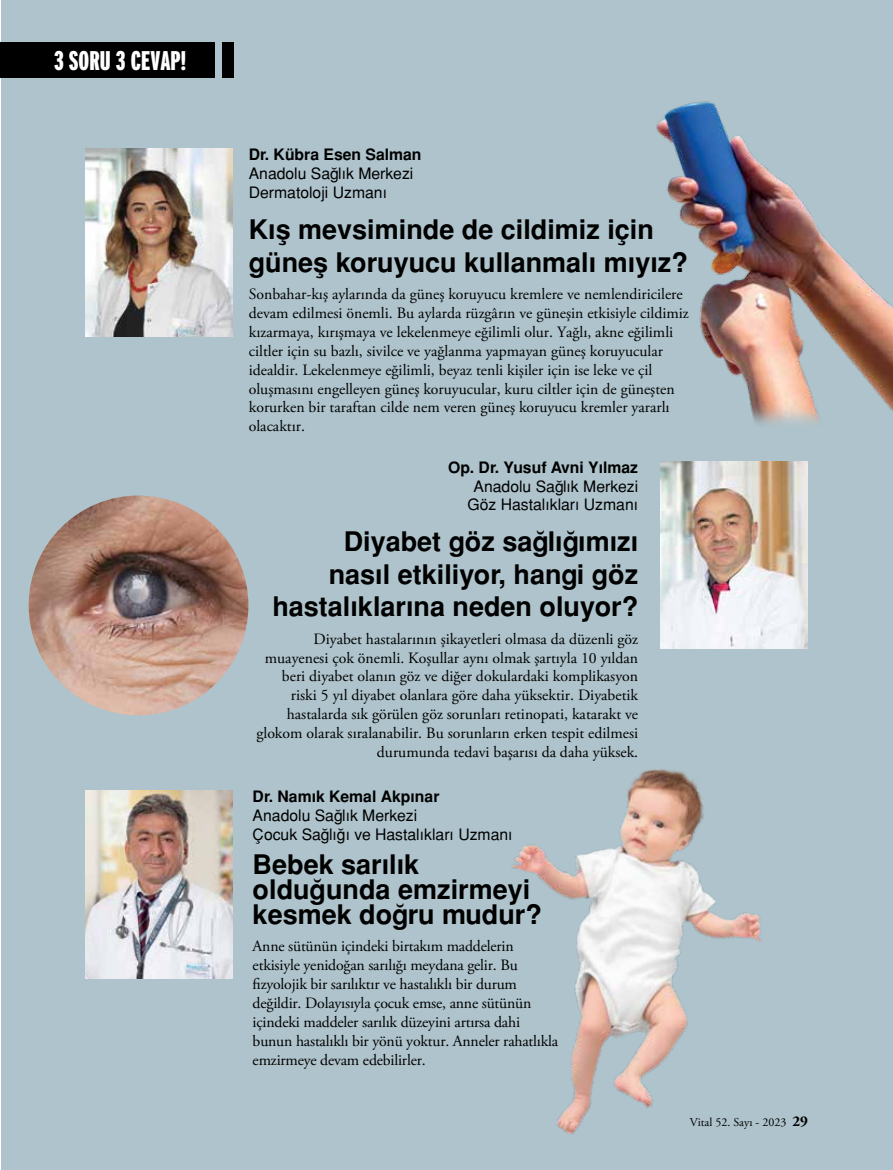
<style>
.page{position:relative;width:893px;height:1170px;background:#fff}
.page>*{position:absolute;margin:0;border:0;box-sizing:border-box;transform-origin:0 0}
.t1{font:700 27px/32.4px "Helvetica Tr";color:#000}
.t2{font:900 extra-condensed 27px "Interstate";color:#fff}
.t3{font:15.75px/18.9px "Adobe Garamond Pro";color:#000}
.t4{font:15.75px/18.9px "Helvetica Normal Tr";color:#000}
.t5{font:700 15.75px "Helvetica Tr";color:#000}
.t6{font:12px "Adobe Garamond Pro";color:#000}
.s1{font-weight:700;font-size:15px}
</style>
<div class="page">
<div style="left:1px;top:0;width:892px;height:1169px;background:#aec3cb"></div>
<div style="left:0;top:42px;width:215px;height:35px;background:#000"></div>
<div style="left:223px;top:42px;width:11px;height:35px;background:#000"></div>
<img style="left:85px;top:149px;width:147px;height:187px">
<img style="left:661px;top:461px;width:147px;height:187px">
<img style="left:85px;top:790px;width:147px;height:188px">
<img style="left:656px;top:101px;width:237px;height:323px">
<img style="left:512px;top:769px;width:250px;height:366px">
<img style="left:29px;top:495px;width:219px;height:220px;border-radius:110px">
<h1 class="t2" style="left:54px;top:45px;width:133px">3 SORU 3 CEVAP!</h1>
<p class="t5" style="left:249px;top:145px;width:174px">Dr. Kübra Esen Salman</p>
<p class="t4" style="left:249px;top:164px;width:166px">Anadolu Sağlık Merkezi<br>Dermatoloji Uzmanı</p>
<h1 class="t1" style="left:249px;top:213px;width:441px">Kış mevsiminde de cildimiz için güneş koruyucu kullanmalı mıyız?</h1>
<p class="t3" style="left:249px;top:285px;width:442px">Sonbahar-kış aylarında da güneş koruyucu kremlere ve nemlendiricilere devam edilmesi önemli. Bu aylarda rüzgârın ve güneşin etkisiyle cildimiz kızarmaya, kırışmaya ve lekelenmeye eğilimli olur. Yağlı, akne eğilimli ciltler için su bazlı, sivilce ve yağlanma yapmayan güneş koruyucular idealdir. Lekelenmeye eğilimli, beyaz tenli kişiler için ise leke ve çil oluşmasını engelleyen güneş koruyucular, kuru ciltler için de güneşten korurken bir taraftan cilde nem veren güneş koruyucu kremler yararlı olacaktır.</p>
<p class="t5" style="left:448px;top:457px;width:191px">Op. Dr. Yusuf Avni Yılmaz</p>
<p class="t4" style="left:467px;top:476px;width:172px;text-align:center">Anadolu Sağlık Merkezi<br>Göz Hastalıkları Uzmanı</p>
<h1 class="t1" style="left:272px;top:525px;width:367px;text-align:right">Diyabet göz sağlığımızı<br>nasıl etkiliyor, hangi göz hastalıklarına neden oluyor?</h1>
<p class="t3" style="left:256px;top:629px;width:383px;text-align:right">Diyabet hastalarının şikayetleri olmasa da düzenli göz muayenesi çok önemli. Koşullar aynı olmak şartıyla 10 yıldan beri diyabet olanın göz ve diğer dokulardaki komplikasyon riski 5 yıl diyabet olanlara göre daha yüksektir. Diyabetik hastalarda sık görülen göz sorunları retinopati, katarakt ve glokom olarak sıralanabilir. Bu sorunların erken tespit edilmesi durumunda tedavi başarısı da daha yüksek.</p>
<p class="t5" style="left:253px;top:787px;width:188px">Dr. Namık Kemal Akpınar</p>
<p class="t4" style="left:253px;top:805px;width:261px">Anadolu Sağlık Merkezi<br>Çocuk Sağlığı ve Hastalıkları Uzmanı</p>
<h1 class="t1" style="left:253px;top:851px;width:291px;line-height:25.2px">Bebek sarılık olduğunda emzirmeyi kesmek doğru mudur?</h1>
<p class="t3" style="left:253px;top:937px;width:307px">Anne sütünün içindeki birtakım maddelerin etkisiyle yenidoğan sarılığı meydana gelir. Bu fizyolojik bir sarılıktır ve hastalıklı bir durum değildir. Dolayısıyla çocuk emse, anne sütünün içindeki maddeler sarılık düzeyini artırsa dahi bunun hastalıklı bir yönü yoktur. Anneler rahatlıkla emzirmeye devam edebilirler.</p>
<p class="t6" style="left:690px;top:1114px;width:120px">Vital 52. Sayı - 2023 <span class="s1">29</span></p>
</div>
